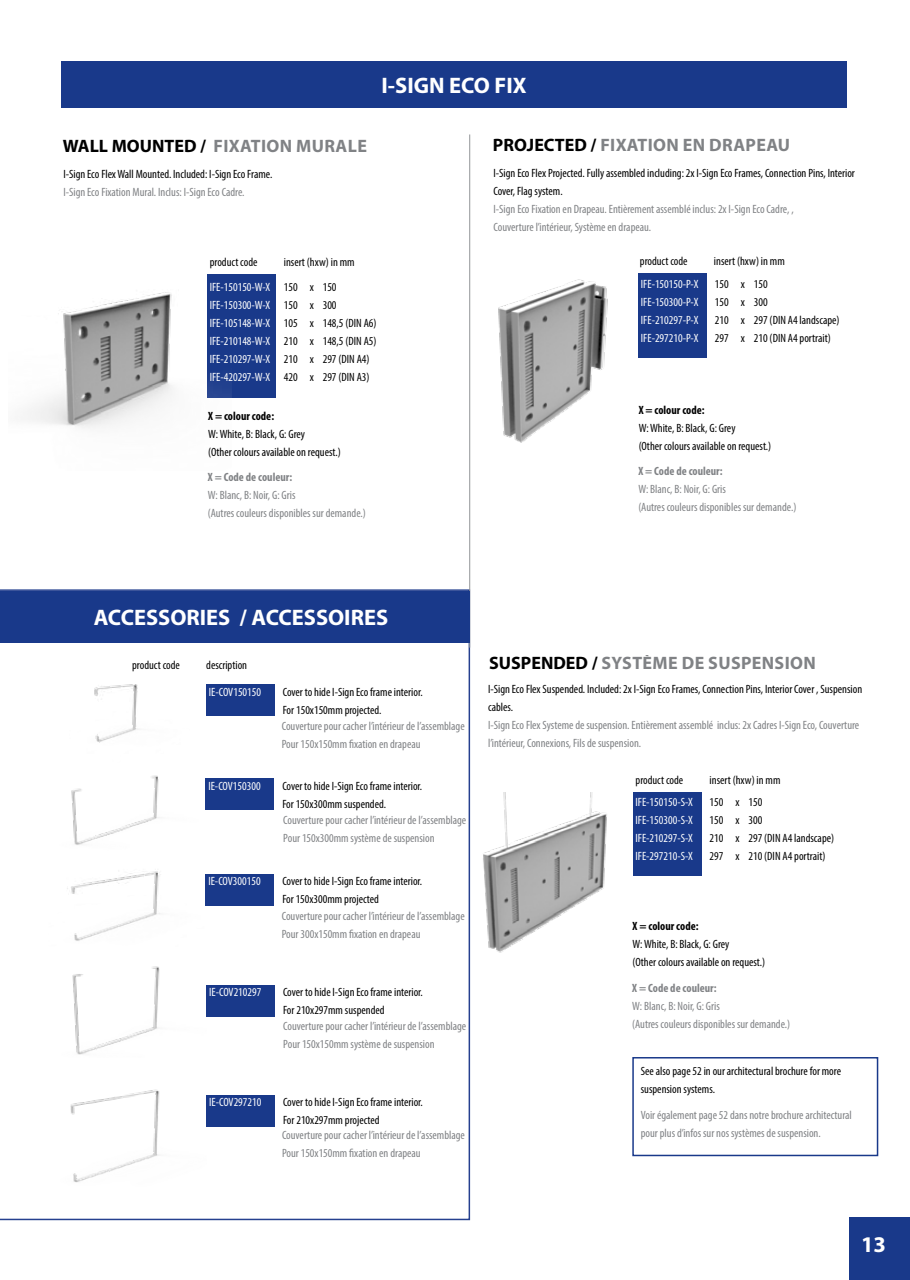
<style>
.page{position:relative;width:910px;height:1280px;background:#fff}
.page>*{position:absolute;margin:0;border:0;box-sizing:border-box;transform-origin:0 0}
.t1{font:700 22.5px "Myriad Pro";color:#fff}
.t2{font:700 18px "Myriad Pro";letter-spacing:.02em;color:#808285}
.t3{font:condensed 12px/18px "Myriad Pro";color:#000}
.t4{font:condensed 12px/18px "Myriad Pro";color:#808285}
.t5{font:condensed 12px/18px "Myriad Pro";color:#fff;text-align:justify}
.t6{font:700 condensed 12px "Myriad Pro";color:#808285}
.t7{font:700 condensed 12px "Myriad Pro";color:#000}
.s1{color:#000}
</style>
<div class="page">
<svg style="left:0;top:589px;width:470px;height:631px"></svg>
<div style="left:849px;top:1218px;width:61px;height:62px;background:#19398a"></div>
<div style="left:62px;top:62px;width:785px;height:46px;background:#19398a"></div>
<div style="left:207px;top:274px;width:68px;height:124px;background:#19398a"></div>
<hr style="left:469px;top:134px;width:1px;height:514px;background:#939598">
<img style="left:27px;top:292px;width:204px;height:136px">
<div style="left:633px;top:792px;width:68px;height:83px;background:#19398a"></div>
<img style="left:483px;top:792px;width:124px;height:161px">
<img style="left:469px;top:274px;width:139px;height:195px">
<div style="left:638px;top:274px;width:68px;height:84px;background:#19398a"></div>
<div style="left:632px;top:1057px;width:246px;height:99px;border:2px solid #19398a"></div>
<div style="left:0;top:591px;width:8px;height:52px;background:#19398a"></div>
<img style="left:35px;top:678px;width:165px;height:85px">
<div style="left:8px;top:591px;width:462px;height:51px;background:#19398a"></div>
<div style="left:206px;top:684px;width:68px;height:32px;background:#19398a"></div>
<img style="left:8px;top:766px;width:198px;height:85px">
<div style="left:206px;top:778px;width:68px;height:32px;background:#19398a"></div>
<img style="left:8px;top:862px;width:198px;height:84px">
<div style="left:206px;top:874px;width:68px;height:32px;background:#19398a"></div>
<img style="left:8px;top:951px;width:199px;height:106px">
<div style="left:206px;top:985px;width:69px;height:32px;background:#19398a"></div>
<img style="left:8px;top:1083px;width:199px;height:123px">
<div style="left:206px;top:1095px;width:69px;height:31px;background:#19398a"></div>
<h1 class="t1" style="left:382px;top:71px;width:147px">I-SIGN ECO FIX</h1>
<h2 class="t2" style="left:63px;top:135px;width:306px"><span class="s1">WALL MOUNTED /</span> FIXATION MURALE</h2>
<p class="t3" style="left:63px;top:165px;width:211px">I-Sign Eco Flex Wall Mounted. Included: I-Sign Eco Frame.</p>
<p class="t4" style="left:63px;top:183px;width:183px">I-Sign Eco Fixation Mural. Inclus: I-Sign Eco Cadre.</p>
<h2 class="t2" style="left:493px;top:133px;width:299px"><span class="s1">PROJECTED /</span> FIXATION EN DRAPEAU</h2>
<p class="t3" style="left:493px;top:164px;width:363px">I-Sign Eco Flex Projected. Fully assembled including: 2x I-Sign Eco Frames, Connection Pins, Interior<br>Cover, Flag system.</p>
<p class="t4" style="left:493px;top:200px;width:302px">I-Sign Eco Fixation en Drapeau. Entièrement assemblé inclus: 2x I-Sign Eco Cadre, ,<br>Couverture l’intérieur, Système en drapeau.</p>
<p class="t3" style="left:210px;top:253px;width:49px">product code</p>
<p class="t3" style="left:284px;top:253px;width:72px">insert (hxw) in mm</p>
<p class="t5" style="left:210px;top:278px;width:62px">IFE-150150-W-X IFE-150300-W-X IFE-105148-W-X IFE-210148-W-X IFE-210297-W-X IFE-420297-W-X</p>
<p class="t3" style="left:284px;top:278px;width:15px;text-align:justify">150<br>150<br>105<br>210<br>210<br>420</p>
<p class="t3" style="left:310px;top:278px;width:6px;text-align:justify">x x x x x x</p>
<p class="t3" style="left:323px;top:278px;width:55px">150<br>300<br>148,5 (DIN A6)<br>148,5 (DIN A5)<br>297 (DIN A4)<br>297 (DIN A3)</p>
<p class="t7" style="left:208px;top:408px;width:67px">X = colour code:</p>
<p class="t3" style="left:208px;top:424px;width:134px">W: White, B: Black, G: Grey<br>(Other colours available on request.)</p>
<p class="t6" style="left:208px;top:470px;width:86px">X = Code de couleur:</p>
<p class="t4" style="left:208px;top:486px;width:160px">W: Blanc, B: Noir, G: Gris<br>(Autres couleurs disponibles sur demande.)</p>
<p class="t3" style="left:640px;top:252px;width:49px">product code</p>
<p class="t3" style="left:714px;top:252px;width:72px">insert (hxw) in mm</p>
<p class="t5" style="left:641px;top:275px;width:59px">IFE-150150-P-X IFE-150300-P-X IFE-210297-P-X IFE-297210-P-X</p>
<p class="t3" style="left:715px;top:275px;width:15px;text-align:justify">150<br>150<br>210<br>297</p>
<p class="t3" style="left:741px;top:275px;width:6px;text-align:justify">x x x x</p>
<p class="t3" style="left:754px;top:275px;width:87px">150<br>300<br>297 (DIN A4 landscape)<br>210 (DIN A4 portrait)</p>
<p class="t7" style="left:639px;top:402px;width:67px">X = colour code:</p>
<p class="t3" style="left:639px;top:418px;width:134px">W: White, B: Black, G: Grey<br>(Other colours available on request.)</p>
<p class="t6" style="left:638px;top:464px;width:86px">X = Code de couleur:</p>
<p class="t4" style="left:638px;top:480px;width:160px">W: Blanc, B: Noir, G: Gris<br>(Autres couleurs disponibles sur demande.)</p>
<h1 class="t1" style="left:94px;top:603px;width:296px">ACCESSORIES / ACCESSOIRES</h1>
<p class="t3" style="left:132px;top:656px;width:49px">product code</p>
<p class="t3" style="left:206px;top:656px;width:42px">description</p>
<p class="t5" style="left:209px;top:682px;width:54px">IE-COV150150</p>
<p class="t3" style="left:283px;top:682px;width:141px">Cover to hide I-Sign Eco frame interior.<br>For 150x150mm projected.</p>
<p class="t4" style="left:282px;top:716px;width:184px">Couverture pour cacher l’intérieur de l’assemblage<br>Pour 150x150mm fixation en drapeau</p>
<p class="t5" style="left:208px;top:776px;width:54px">IE-COV150300</p>
<p class="t3" style="left:282px;top:776px;width:141px">Cover to hide I-Sign Eco frame interior.<br>For 150x300mm suspended.</p>
<p class="t4" style="left:283px;top:811px;width:184px">Couverture pour cacher l’intérieur de l’assemblage<br>Pour 150x300mm système de suspension</p>
<p class="t5" style="left:208px;top:872px;width:54px">IE-COV300150</p>
<p class="t3" style="left:282px;top:872px;width:141px">Cover to hide I-Sign Eco frame interior.<br>For 150x300mm projected</p>
<p class="t4" style="left:282px;top:907px;width:184px">Couverture pour cacher l’intérieur de l’assemblage<br>Pour 300x150mm fixation en drapeau</p>
<p class="t5" style="left:209px;top:983px;width:54px">IE-COV210297</p>
<p class="t3" style="left:283px;top:983px;width:141px">Cover to hide I-Sign Eco frame interior.<br>For 210x297mm suspended</p>
<p class="t4" style="left:283px;top:1017px;width:184px">Couverture pour cacher l’intérieur de l’assemblage<br>Pour 150x150mm système de suspension</p>
<p class="t5" style="left:209px;top:1093px;width:54px">IE-COV297210</p>
<p class="t3" style="left:283px;top:1093px;width:141px">Cover to hide I-Sign Eco frame interior.<br>For 210x297mm projected</p>
<p class="t4" style="left:282px;top:1126px;width:184px">Couverture pour cacher l’intérieur de l’assemblage<br>Pour 150x150mm fixation en drapeau</p>
<h2 class="t2" style="left:489px;top:651px;width:328px"><span class="s1">SUSPENDED /</span> SYSTÈME DE SUSPENSION</h2>
<p class="t3" style="left:488px;top:680px;width:376px">I-Sign Eco Flex Suspended. Included: 2x I-Sign Eco Frames, Connection Pins, Interior Cover , Suspension cables.</p>
<p class="t4" style="left:488px;top:716px;width:373px">I-Sign Eco Flex Systeme de suspension. Entièrement assemblé inclus: 2x Cadres I-Sign Eco, Couverture l’intérieur, Connexions, Fils de suspension.</p>
<p class="t3" style="left:635px;top:771px;width:49px">product code</p>
<p class="t3" style="left:710px;top:771px;width:72px">insert (hxw) in mm</p>
<p class="t5" style="left:635px;top:793px;width:59px">IFE-150150-S-X IFE-150300-S-X IFE-210297-S-X IFE-297210-S-X</p>
<p class="t3" style="left:710px;top:793px;width:15px;text-align:justify">150<br>150<br>210<br>297</p>
<p class="t3" style="left:735px;top:793px;width:6px;text-align:justify">x x x x</p>
<p class="t3" style="left:748px;top:793px;width:87px">150<br>300<br>297 (DIN A4 landscape)<br>210 (DIN A4 portrait)</p>
<p class="t7" style="left:633px;top:919px;width:67px">X = colour code:</p>
<p class="t3" style="left:633px;top:935px;width:134px">W: White, B: Black, G: Grey<br>(Other colours available on request.)</p>
<p class="t6" style="left:632px;top:981px;width:86px">X = Code de couleur:</p>
<p class="t4" style="left:632px;top:997px;width:160px">W: Blanc, B: Noir, G: Gris<br>(Autres couleurs disponibles sur demande.)</p>
<p class="t3" style="left:641px;top:1061px;width:202px">See also page 52 in our architectural brochure for more suspension systems.</p>
<p class="t4" style="left:641px;top:1106px;width:213px">Voir également page 52 dans notre brochure architectural pour plus d’infos sur nos systèmes de suspension.</p>
<h1 class="t1" style="left:861px;top:1229px;width:26px">13</h1>
</div>
